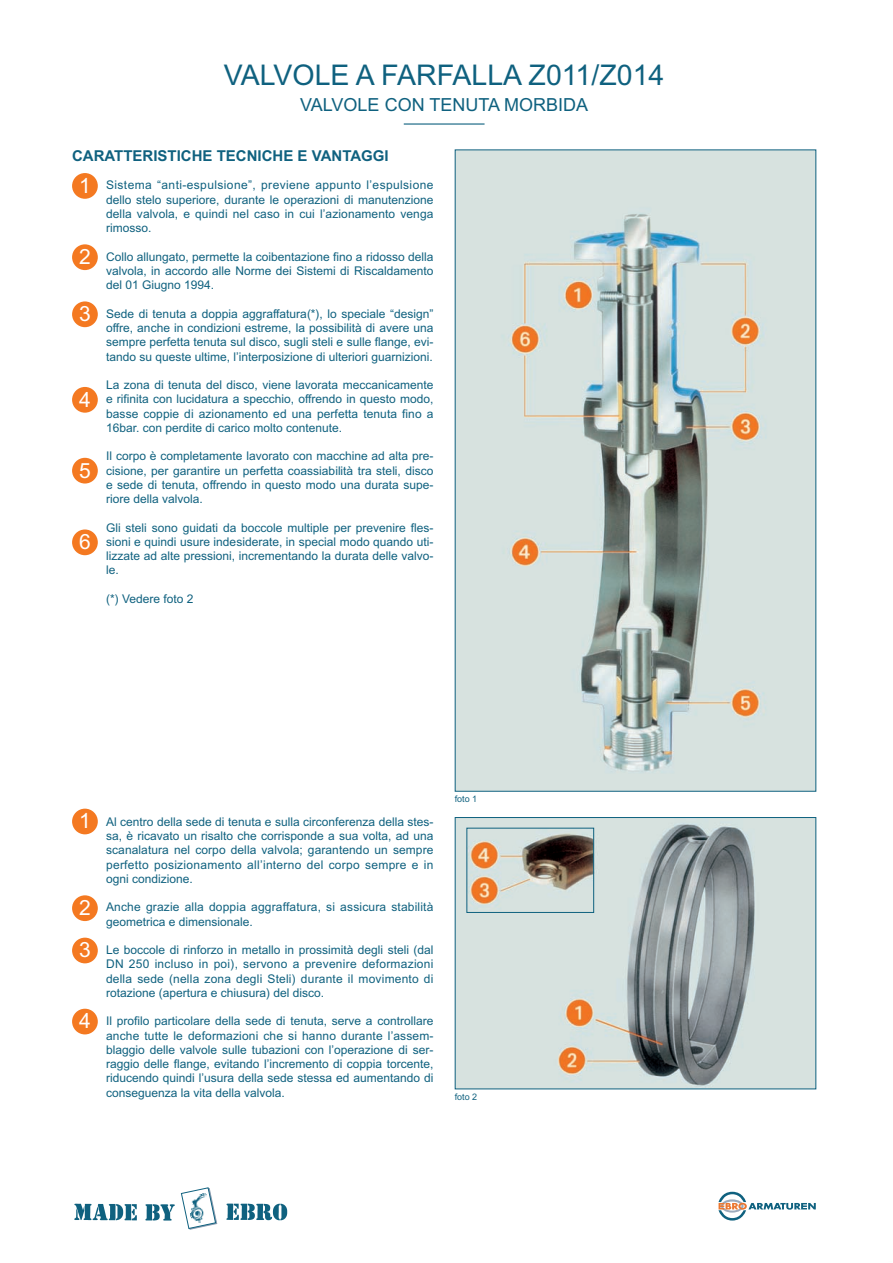
<style>
.page{position:relative;width:893px;height:1263px;background:#fff}
.page>*{position:absolute;margin:0;border:0;box-sizing:border-box;transform-origin:0 0}
.t1{font:28.5px "Arial";color:#0f617f}
.t2{font:21px/42.3px "Arial";color:#fff}
.t3{font:18px "Arial";color:#0f617f}
.t4{font:700 15px "Arial";color:#0f617f}
.t5{font:12px/14.2px "Arial";color:#0f617f;text-align:justify}
.t6{font:9px "Arial";color:#0f617f}
</style>
<div class="page">
<svg style="left:718px;top:1192px;width:98px;height:28px"></svg>
<img style="left:74px;top:1193px;width:214px;height:31px">
<svg style="left:181px;top:1187px;width:36px;height:43px"></svg>
<hr style="left:404px;top:123px;width:81px;height:2px;background:#0f617f">
<img style="left:457px;top:151px;width:357px;height:639px">
<img style="left:457px;top:819px;width:357px;height:268px">
<div style="left:466px;top:828px;width:128px;height:85px;border:1px solid #0f617f"></div>
<div style="left:72px;top:529px;width:26px;height:26px;background:#f47921;border-radius:50%"></div>
<div style="left:72px;top:809px;width:26px;height:25px;background:#f47921;border-radius:50%"></div>
<div style="left:72px;top:895px;width:26px;height:26px;background:#f47921;border-radius:50%"></div>
<div style="left:72px;top:938px;width:26px;height:25px;background:#f47921;border-radius:50%"></div>
<div style="left:72px;top:1009px;width:26px;height:25px;background:#f47921;border-radius:50%"></div>
<div style="left:72px;top:173px;width:26px;height:26px;background:#f47921;border-radius:50%"></div>
<div style="left:72px;top:244px;width:26px;height:26px;background:#f47921;border-radius:50%"></div>
<div style="left:72px;top:301px;width:26px;height:26px;background:#f47921;border-radius:50%"></div>
<div style="left:72px;top:387px;width:26px;height:26px;background:#f47921;border-radius:50%"></div>
<div style="left:72px;top:458px;width:26px;height:25px;background:#f47921;border-radius:50%"></div>
<h1 class="t1" style="left:224px;top:65px;width:442px">VALVOLE A FARFALLA Z011/Z014</h1>
<h3 class="t3" style="left:300px;top:98px;width:289px">VALVOLE CON TENUTA MORBIDA</h3>
<p class="t4" style="left:72px;top:150px;width:318px">CARATTERISTICHE TECNICHE E VANTAGGI</p>
<p class="t5" style="left:106px;top:179px;width:329px">Sistema “anti-espulsione”, previene appunto l’espulsione dello stelo superiore, durante le operazioni di manutenzione della valvola, e quindi nel caso in cui l’azionamento venga rimosso.</p>
<p class="t5" style="left:106px;top:251px;width:329px">Collo allungato, permette la coibentazione fino a ridosso della valvola, in accordo alle Norme dei Sistemi di Riscaldamento del 01 Giugno 1994.</p>
<p class="t5" style="left:106px;top:308px;width:329px">Sede di tenuta a doppia aggraffatura(*), lo speciale “design” offre, anche in condizioni estreme, la possibilità di avere una sempre perfetta tenuta sul disco, sugli steli e sulle flange, evi&shy;tando su queste ultime, l’interposizione di ulteriori guarnizioni.</p>
<p class="t5" style="left:106px;top:379px;width:329px">La zona di tenuta del disco, viene lavorata meccanicamente e rifinita con lucidatura a specchio, offrendo in questo modo, basse coppie di azionamento ed una perfetta tenuta fino a 16bar. con perdite di carico molto contenute.</p>
<p class="t5" style="left:106px;top:450px;width:329px">Il corpo è completamente lavorato con macchine ad alta pre&shy;cisione, per garantire un perfetta coassiabilità tra steli, disco e sede di tenuta, offrendo in questo modo una durata supe&shy;riore della valvola.</p>
<p class="t5" style="left:106px;top:521px;width:329px">Gli steli sono guidati da boccole multiple per prevenire fles&shy;sioni e quindi usure indesiderate, in special modo quando uti&shy;lizzate ad alte pressioni, incrementando la durata delle valvo&shy;le.</p>
<p class="t5" style="left:106px;top:593px;width:89px">(*) Vedere foto 2</p>
<h2 class="t2" style="left:79px;top:166px;width:13px">1</h2>
<h2 class="t2" style="left:79px;top:238px;width:13px">2</h2>
<h2 class="t2" style="left:79px;top:295px;width:13px">3</h2>
<h2 class="t2" style="left:79px;top:380px;width:13px">4</h2>
<h2 class="t2" style="left:79px;top:451px;width:13px">5</h2>
<h2 class="t2" style="left:79px;top:523px;width:13px">6</h2>
<h2 class="t2" style="left:79px;top:802px;width:13px">1</h2>
<h2 class="t2" style="left:79px;top:888px;width:13px">2<br>3</h2>
<h2 class="t2" style="left:79px;top:1002px;width:13px">4</h2>
<p class="t5" style="left:106px;top:816px;width:329px">Al centro della sede di tenuta e sulla circonferenza della stes&shy;sa, è ricavato un risalto che corrisponde a sua volta, ad una scanalatura nel corpo della valvola; garantendo un sempre perfetto posizionamento all’interno del corpo sempre e in ogni condizione.</p>
<p class="t5" style="left:106px;top:901px;width:329px">Anche grazie alla doppia aggraffatura, si assicura stabilità geometrica e dimensionale.</p>
<p class="t5" style="left:106px;top:944px;width:329px">Le boccole di rinforzo in metallo in prossimità degli steli (dal DN 250 incluso in poi), servono a prevenire deformazioni della sede (nella zona degli Steli) durante il movimento di rotazione (apertura e chiusura) del disco.</p>
<p class="t5" style="left:106px;top:1015px;width:329px">Il profilo particolare della sede di tenuta, serve a controllare anche tutte le deformazioni che si hanno durante l’assem&shy;blaggio delle valvole sulle tubazioni con l’operazione di ser&shy;raggio delle flange, evitando l’incremento di coppia torcente, riducendo quindi l’usura della sede stessa ed aumentando di conseguenza la vita della valvola.</p>
<p class="t6" style="left:455px;top:796px;width:24px">foto 1</p>
<p class="t6" style="left:455px;top:1094px;width:24px">foto 2</p>
</div>
